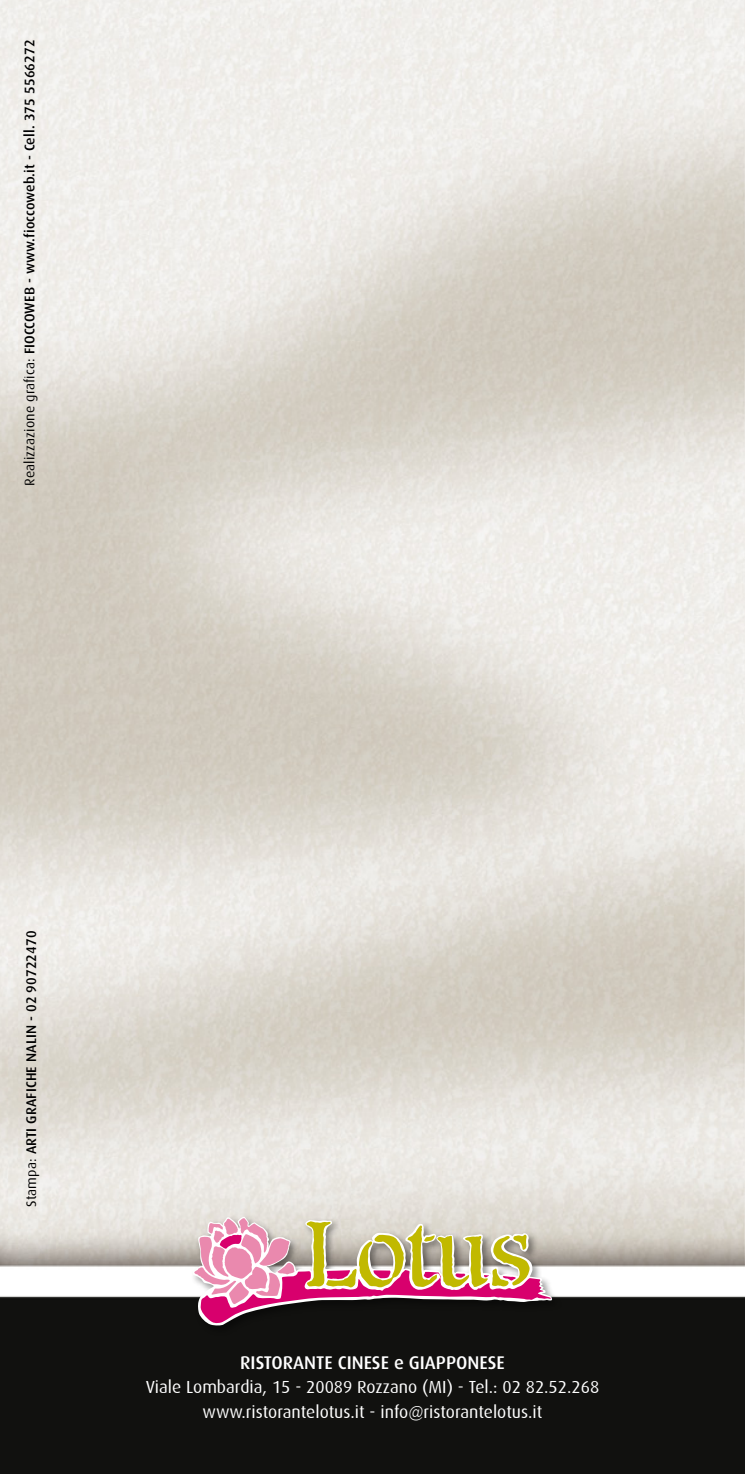
<style>
.page{position:relative;width:745px;height:1474px;background:#fff}
.page>*{position:absolute;margin:0;border:0;box-sizing:border-box;transform-origin:0 0}
.t1{font:500 18.38px "Dax";color:#fff}
.t2{font:17.5px/24.5px "Dax";color:#fff;text-align:center}
.t3{font:500 14px "Dax";letter-spacing:.01em;color:#000}
.s1{font-weight:400}
</style>
<div class="page">
<img style="left:0;top:0;width:744px;height:1473px">
<div style="left:191px;top:1214px;width:371px;height:121px;background:#000;opacity:.4"></div>
<svg style="left:192px;top:1216px;width:360px;height:109px;background:#af8881"></svg>
<p class="t3" style="left:22px;top:485px;width:447px;rotate:-90deg"><span class="s1">Realizzazione grafica:</span> FIOCCOWEB - WWW.FIOCCOWEB.IT - CELL. 375 5566272</p>
<p class="t3" style="left:23px;top:1206px;width:278px;rotate:-90deg"><span class="s1">Stampa:</span> ARTI GRAFICHE NALIN - 02 90722470</p>
<h1 class="t1" style="left:240px;top:1351px;width:116px">RISTORANTE CINESE</h1>
<h1 class="t1" style="left:394px;top:1351px;width:73px">E GIAPPONESE</h1>
<p class="t2" style="left:146px;top:1374px;width:455px">Viale Lombardia, 15 - 20089 Rozzano (MI) - Tel.: 02 82.52.268 www.ristorantelotus.it - info@ristorantelotus.it</p>
</div>
